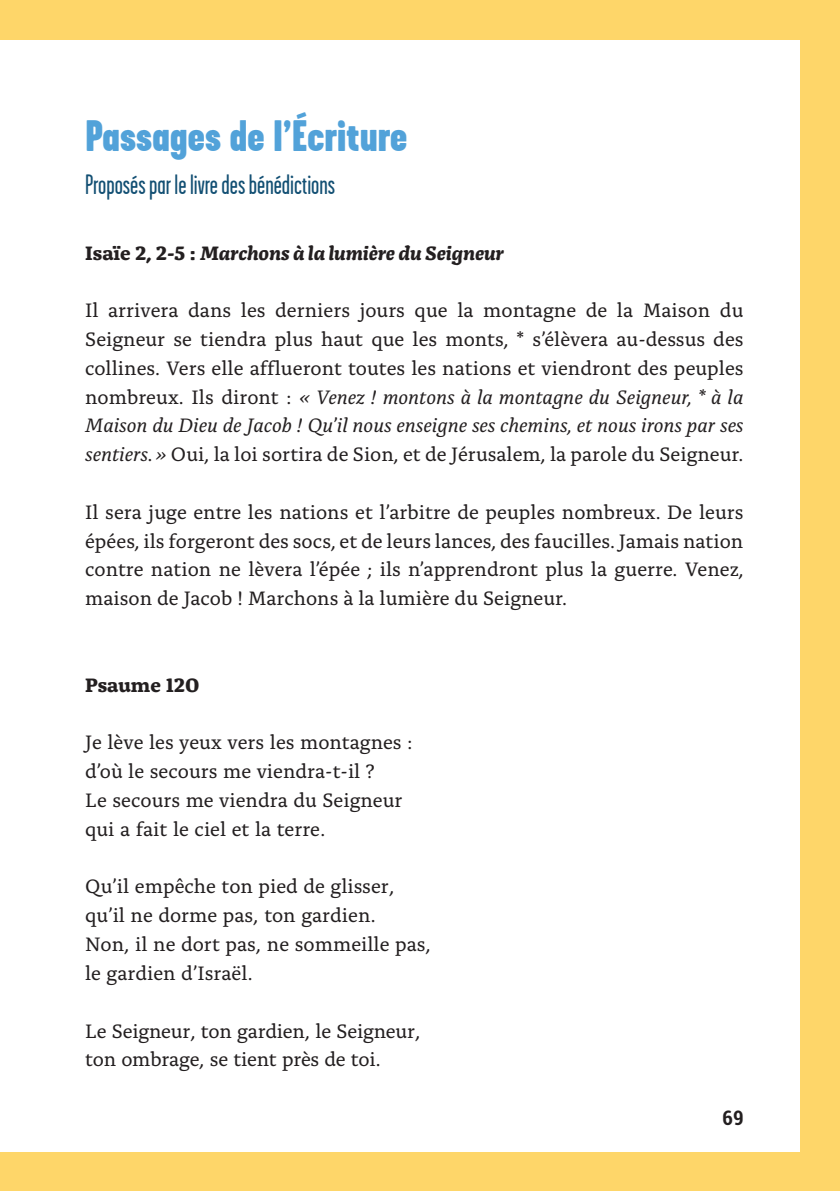
<style>
.page{position:relative;width:840px;height:1191px;background:#fff}
.page>*{position:absolute;margin:0;border:0;box-sizing:border-box;transform-origin:0 0}
.Intertitre_N1{font:900 44px "Garage Gothic";color:#52a2d9}
.prière_-_sous-titre{font:28px "Garage Gothic";color:#124f73}
.texte_courant{font:20.4px/28.8px "Alda OTCEV";color:#231f20;text-align:justify}
.texte_courant_sans_espace_après{font:20.4px/28.8px "Alda OTCEV";color:#231f20}
.texte_courant-2{font:italic 700 20.4px "Alda OTCEV";color:#231f20}
.texte_courant_sans_espace_après-2{font:700 20.4px "Alda OTCEV";color:#231f20}
.t1{font:700 condensed 20px "Roboto";color:#231f20}
.s1{font-style:normal}
.s2{font-style:italic}
</style>
<div class="page">
<div style="left:0;top:0;width:839px;height:40px;background:#fed669"></div>
<div style="left:0;top:1152px;width:839px;height:39px;background:#fed669"></div>
<div style="left:799px;top:0;width:40px;height:1191px;background:#fed669"></div>
<p class="Intertitre_N1" style="left:85px;top:111px;width:323px">Passages de l’Écriture</p>
<p class="prière_-_sous-titre" style="left:85px;top:170px;width:251px">Proposés par le livre des bénédictions</p>
<p class="texte_courant-2" style="left:85px;top:236px;width:420px"><span class="s1">Isaïe 2, 2-5 :</span> Marchons à la lumière du Seigneur</p>
<p class="texte_courant" style="left:85px;top:294px;width:659px">Il arrivera dans les derniers jours que la montagne de la Maison du Seigneur se tiendra plus haut que les monts, * s’élèvera au-dessus des collines. Vers elle afflueront toutes les nations et viendront des peuples nombreux. Ils diront : <span class="s2">« Venez ! montons à la montagne du Seigneur, * à la Maison du Dieu de Jacob ! Qu’il nous enseigne ses chemins, et nous irons par ses sentiers. »</span> Oui, la loi sortira de Sion, et de Jérusalem, la parole du Seigneur.</p>
<p class="texte_courant" style="left:85px;top:496px;width:659px">Il sera juge entre les nations et l’arbitre de peuples nombreux. De leurs épées, ils forgeront des socs, et de leurs lances, des faucilles. Jamais nation contre nation ne lèvera l’épée ; ils n’apprendront plus la guerre. Venez, maison de Jacob ! Marchons à la lumière du Seigneur.</p>
<p class="texte_courant_sans_espace_après-2" style="left:85px;top:668px;width:116px">Psaume 120</p>
<p class="texte_courant_sans_espace_après" style="left:85px;top:726px;width:329px">Je lève les yeux vers les montagnes : d’où le secours me viendra-t-il ?</p>
<p class="texte_courant_sans_espace_après" style="left:85px;top:784px;width:319px">Le secours me viendra du Seigneur qui a fait le ciel et la terre.</p>
<p class="texte_courant_sans_espace_après" style="left:85px;top:870px;width:311px">Qu’il empêche ton pied de glisser, qu’il ne dorme pas, ton gardien.</p>
<p class="texte_courant_sans_espace_après" style="left:85px;top:928px;width:347px">Non, il ne dort pas, ne sommeille pas, le gardien d’Israël.</p>
<p class="texte_courant_sans_espace_après" style="left:85px;top:1014px;width:337px">Le Seigneur, ton gardien, le Seigneur, ton ombrage, se tient près de toi.</p>
<p class="t1" style="left:722px;top:1104px;width:22px">69</p>
</div>
